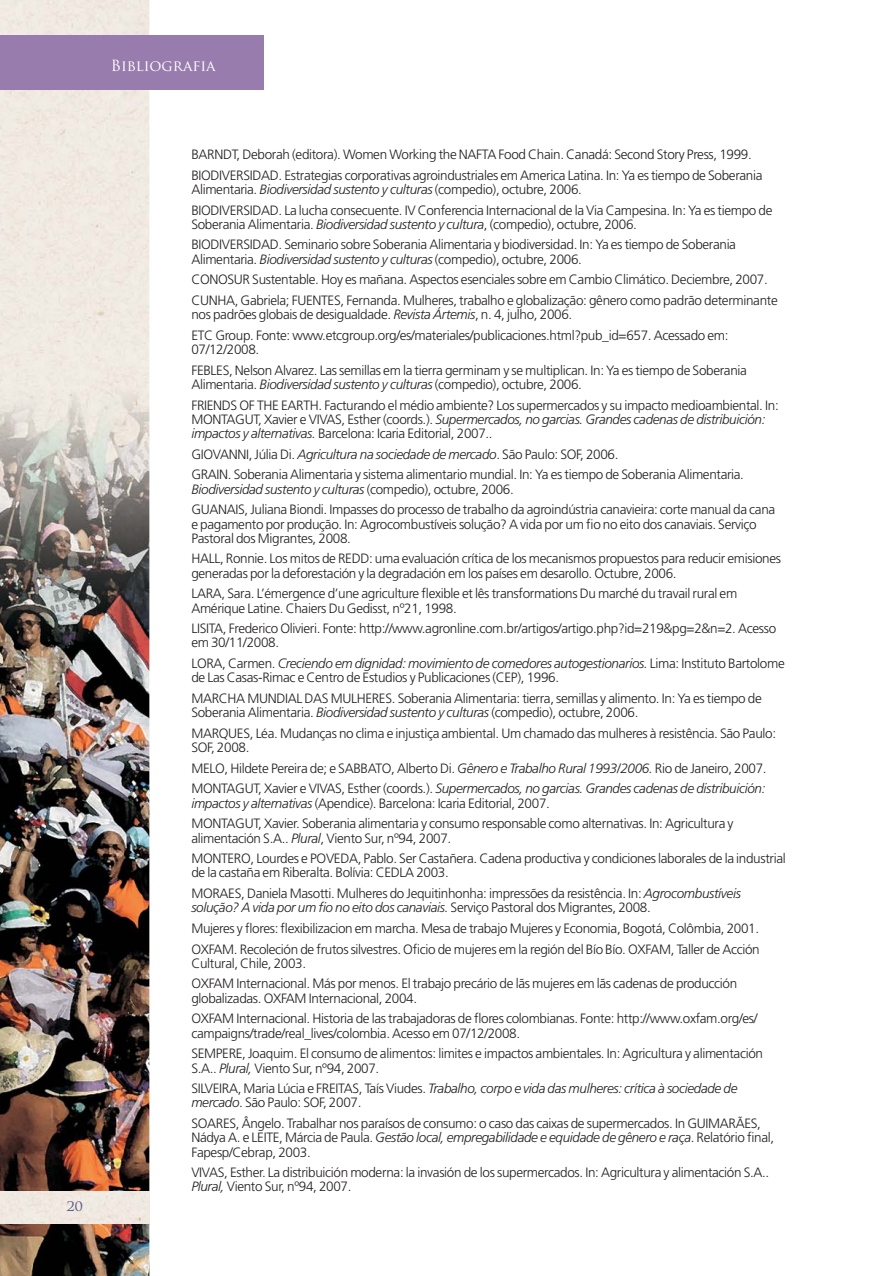
<style>
.page{position:relative;width:893px;height:1276px;background:#fff}
.page>*{position:absolute;margin:0;border:0;box-sizing:border-box;transform-origin:0 0}
.t1{font:15px "Trajan Pro";color:#fff}
.t2{font:300 13.5px/20.7px "Frutiger";letter-spacing:-.025em;color:#231f20}
.t3{font:italic 300 13.5px/14.2px "Frutiger";letter-spacing:-.025em;color:#231f20}
.s1{font-style:italic}
.s2{font-style:normal}
</style>
<div class="page">
<img style="left:0;top:0;width:149px;height:1276px">
<div style="left:149px;top:36px;width:115px;height:54px;background:#997cae"></div>
<div style="left:0;top:1191px;width:149px;height:32px;background:#f0e9e1"></div>
<div style="left:0;top:35px;width:263px;height:54px;background:#997cae"></div>
<svg style="left:67px;top:1200px;width:15px;height:10px"></svg>
<p class="t1" style="left:111px;top:57px;width:106px">Bibliografia</p>
<p class="t1" style="left:39px;top:63px;width:147px">e Crise Climática</p>
<p class="t2" style="left:191px;top:145px;width:573px">BARNDT, Deborah (editora). Women Working the NAFTA Food Chain. Canadá: Second Story Press, 1999.<br>BIODIVERSIDAD. Estrategias corporativas agroindustriales em America Latina. In: Ya es tiempo de Soberania</p>
<p class="t2" style="left:191px;top:180px;width:583px">Alimentaria. <span class="s1">Biodiversidad sustento y culturas</span> (compedio), octubre, 2006.<br>BIODIVERSIDAD. La lucha consecuente. IV Conferencia Internacional de la Via Campesina. In: Ya es tiempo de</p>
<p class="t2" style="left:191px;top:215px;width:546px">Soberania Alimentaria. <span class="s1">Biodiversidad sustento y cultura</span>, (compedio), octubre, 2006.<br>BIODIVERSIDAD. Seminario sobre Soberania Alimentaria y biodiversidad. In: Ya es tiempo de Soberania</p>
<p class="t2" style="left:191px;top:250px;width:588px">Alimentaria. <span class="s1">Biodiversidad sustento y culturas</span> (compedio), octubre, 2006.<br>CONOSUR Sustentable. Hoy es mañana. Aspectos esenciales sobre em Cambio Climático. Deciembre, 2007.<br>CUNHA, Gabriela; FUENTES, Fernanda. Mulheres, trabalho e globalização: gênero como padrão determinante</p>
<p class="t2" style="left:191px;top:305px;width:539px">nos padrões globais de desigualdade. <span class="s1">Revista Ártemis</span>, n. 4, julho, 2006.<br>ETC Group. Fonte: www.etcgroup.org/es/materiales/publicaciones.html?pub_id=657. Acessado em:</p>
<p class="t2" style="left:191px;top:340px;width:557px">07/12/2008.<br>FEBLES, Nelson Alvarez. Las semillas em la tierra germinam y se multiplican. In: Ya es tiempo de Soberania</p>
<p class="t2" style="left:191px;top:375px;width:589px">Alimentaria. <span class="s1">Biodiversidad sustento y culturas</span> (compedio), octubre, 2006.<br>FRIENDS OF THE EARTH. Facturando el médio ambiente? Los supermercados y su impacto medioambiental. In:</p>
<p class="t3" style="left:191px;top:413px;width:576px"><span class="s2">MONTAGUT, Xavier e VIVAS, Esther (coords.).</span> Supermercados, no garcias. Grandes cadenas de distribuición: impactos y alternativas. <span class="s2">Barcelona: Icaria Editorial, 2007..</span></p>
<p class="t2" style="left:191px;top:445px;width:554px">GIOVANNI, Júlia Di. <span class="s1">Agricultura na sociedade de mercado</span>. São Paulo: SOF, 2006.<br>GRAIN. Soberania Alimentaria y sistema alimentario mundial. In: Ya es tiempo de Soberania Alimentaria.</p>
<p class="t2" style="left:191px;top:479px;width:585px"><span class="s1">Biodiversidad sustento y culturas</span> (compedio), octubre, 2006.<br>GUANAIS, Juliana Biondi. Impasses do processo de trabalho da agroindústria canavieira: corte manual da cana</p>
<p class="t2" style="left:191px;top:518px;width:567px;line-height:14.2px">e pagamento por produção. In: Agrocombustíveis solução? A vida por um fio no eito dos canaviais. Serviço<br>Pastoral dos Migrantes, 2008.</p>
<p class="t2" style="left:191px;top:552px;width:591px;line-height:14.2px">HALL, Ronnie. Los mitos de REDD: uma evaluación crítica de los mecanismos propuestos para reducir emisiones generadas por la deforestación y la degradación em los países em desarollo. Octubre, 2006.</p>
<p class="t2" style="left:191px;top:587px;width:547px;line-height:14.2px">LARA, Sara. L’émergence d’une agriculture flexible et lês transformations Du marché du travail rural em<br>Amérique Latine. Chaiers Du Gedisst, nº21, 1998.</p>
<p class="t2" style="left:191px;top:622px;width:586px;line-height:14.2px">LISITA, Frederico Olivieri. Fonte: http://www.agronline.com.br/artigos/artigo.php?id=219&amp;pg=2&amp;n=2. Acesso em 30/11/2008.</p>
<p class="t2" style="left:191px;top:657px;width:595px;line-height:14.2px">LORA, Carmen. <span class="s1">Creciendo em dignidad: movimiento de comedores autogestionarios.</span> Lima: Instituto Bartolome de Las Casas-Rimac e Centro de Estudios y Publicaciones (CEP), 1996.</p>
<p class="t2" style="left:191px;top:692px;width:572px;line-height:14.2px">MARCHA MUNDIAL DAS MULHERES. Soberania Alimentaria: tierra, semillas y alimento. In: Ya es tiempo de<br>Soberania Alimentaria. <span class="s1">Biodiversidad sustento y culturas</span> (compedio), octubre, 2006.</p>
<p class="t2" style="left:191px;top:727px;width:586px;line-height:14.2px">MARQUES, Léa. Mudanças no clima e injustiça ambiental. Um chamado das mulheres à resistência. São Paulo:<br>SOF, 2008.</p>
<p class="t2" style="left:191px;top:759px;width:577px">MELO, Hildete Pereira de; e SABBATO, Alberto Di. <span class="s1">Gênero e Trabalho Rural 1993/2006.</span> Rio de Janeiro, 2007.<br>MONTAGUT, Xavier e VIVAS, Esther (coords.). <span class="s1">Supermercados, no garcias. Grandes cadenas de distribuición:</span></p>
<p class="t2" style="left:191px;top:793px;width:544px"><span class="s1">impactos y alternativas</span> (Apendice). Barcelona: Icaria Editorial, 2007.<br>MONTAGUT, Xavier. Soberania alimentaria y consumo responsable como alternativas. In: Agricultura y</p>
<p class="t2" style="left:191px;top:828px;width:596px">alimentación S.A.. <span class="s1">Plural</span>, Viento Sur, nº94, 2007.<br>MONTERO, Lourdes e POVEDA, Pablo. Ser Castañera. Cadena productiva y condiciones laborales de la industrial</p>
<p class="t2" style="left:191px;top:863px;width:551px">de la castaña em Riberalta. Bolívia: CEDLA 2003.<br>MORAES, Daniela Masotti. Mulheres do Jequitinhonha: impressões da resistência. In: <span class="s1">Agrocombustíveis</span></p>
<p class="t2" style="left:191px;top:898px;width:570px"><span class="s1">solução? A vida por um fio no eito dos canaviais.</span> Serviço Pastoral dos Migrantes, 2008.<br>Mujeres y flores: flexibilizacion em marcha. Mesa de trabajo Mujeres y Economia, Bogotá, Colômbia, 2001.<br>OXFAM. Recoleción de frutos silvestres. Oficio de mujeres em la región del Bío Bío. OXFAM, Taller de Acción</p>
<p class="t2" style="left:191px;top:954px;width:547px">Cultural, Chile, 2003.<br>OXFAM Internacional. Más por menos. El trabajo precário de lãs mujeres em lãs cadenas de producción</p>
<p class="t2" style="left:191px;top:988px;width:568px">globalizadas. OXFAM Internacional, 2004.<br>OXFAM Internacional. Historia de las trabajadoras de flores colombianas. Fonte: http://www.oxfam.org/es/</p>
<p class="t2" style="left:191px;top:1023px;width:573px">campaigns/trade/real_lives/colombia. Acesso em 07/12/2008.<br>SEMPERE, Joaquim. El consumo de alimentos: limites e impactos ambientales. In: Agricultura y alimentación</p>
<p class="t2" style="left:191px;top:1058px;width:548px">S.A.. <span class="s1">Plural,</span> Viento Sur, nº94, 2007.<br>SILVEIRA, Maria Lúcia e FREITAS, Taís Viudes. <span class="s1">Trabalho, corpo e vida das mulheres: crítica à sociedade de</span></p>
<p class="t2" style="left:191px;top:1093px;width:571px"><span class="s1">mercado</span>. São Paulo: SOF, 2007.<br>SOARES, Ângelo. Trabalhar nos paraísos de consumo: o caso das caixas de supermercados. In GUIMARÃES,</p>
<p class="t2" style="left:191px;top:1131px;width:584px;line-height:14.2px">Nádya A. e LEITE, Márcia de Paula. <span class="s1">Gestão local, empregabilidade e equidade de gênero e raça</span>. Relatório final,<br>Fapesp/Cebrap, 2003.</p>
<p class="t2" style="left:191px;top:1166px;width:579px;line-height:14.2px">VIVAS, Esther. La distribuición moderna: la invasión de los supermercados. In: Agricultura y alimentación S.A..<br><span class="s1">Plural,</span> Viento Sur, nº94, 2007.</p>
</div>
